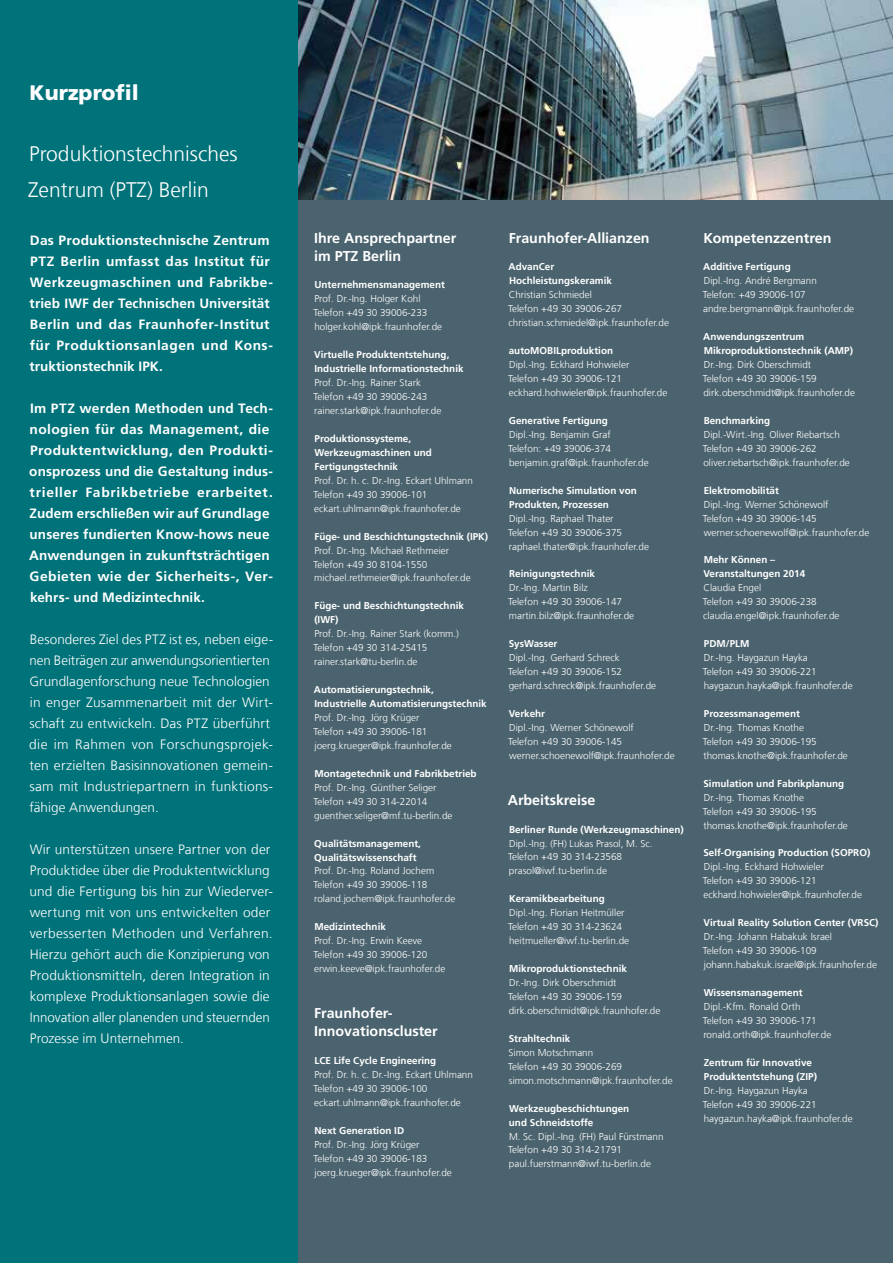
<style>
.page{position:relative;width:893px;height:1263px;background:#007279}
.page>*{position:absolute;margin:0;border:0;box-sizing:border-box;transform-origin:0 0}
.t1{font:300 21px/35.8px "Frutiger LT Com";color:#fff}
.t2{font:900 21px "Frutiger LT Com";color:#fff}
.t3{font:700 14.25px/18px "Frutiger LT Com";color:#fff}
.t4{font:300 13.5px/21px "Frutiger LT Com";letter-spacing:.01em;color:#fff}
.t5{font:700 13.5px/21px "Frutiger LT Com";letter-spacing:.02em;color:#fff}
.t6{font:300 9.9px/14px "Frutiger LT Com";color:#fff}
.t7{font:700 9.9px/14px "Frutiger LT Com";color:#fff}
</style>
<div class="page">
<div style="left:299px;top:0;width:594px;height:1263px;background:#4b636e"></div>
<img style="left:299px;top:0;width:594px;height:199px">
<h1 class="t2" style="left:30px;top:80px;width:111px">Kurzprofil</h1>
<h1 class="t1" style="left:28px;top:136px;width:211px">Produktionstechnisches<br>Zentrum (PTZ) Berlin</h1>
<p class="t5" style="left:30px;top:230px;width:245px">Das Produktionstechnische Zentrum PTZ Berlin umfasst das Institut für Werkzeugmaschinen und Fabrikbe&shy;trieb IWF der Technischen Universität Berlin und das Fraunhofer-Institut für Produktionsanlagen und Kons&shy;truktionstechnik IPK.</p>
<p class="t5" style="left:29px;top:398px;width:245px">Im PTZ werden Methoden und Tech&shy;nologien für das Management, die Produktentwicklung, den Produkti&shy;onsprozess und die Gestaltung indus&shy;trieller Fabrikbetriebe erarbeitet.<br>Zudem erschließen wir auf Grundlage unseres fundierten Know-hows neue Anwendungen in zukunftsträchtigen Gebieten wie der Sicherheits-, Ver&shy;kehrs- und Medizintechnik.</p>
<p class="t4" style="left:29px;top:629px;width:246px">Besonderes Ziel des PTZ ist es, neben eige&shy;nen Beiträgen zur anwendungsorientierten Grundlagenforschung neue Technologien in enger Zusammenarbeit mit der Wirt&shy;schaft zu entwickeln. Das PTZ überführt die im Rahmen von Forschungsprojek&shy;ten erzielten Basisinnovationen gemein&shy;sam mit Industriepartnern in funktions&shy;fähige Anwendungen.</p>
<p class="t4" style="left:29px;top:839px;width:245px">Wir unterstützen unsere Partner von der Produktidee über die Produktentwicklung und die Fertigung bis hin zur Wiederver&shy;wertung mit von uns entwickelten oder verbesserten Methoden und Verfahren.<br>Hierzu gehört auch die Konzipierung von Produktionsmitteln, deren Integration in komplexe Produktionsanlagen sowie die Innovation aller planenden und steuernden Prozesse im Unternehmen.</p>
<h2 class="t3" style="left:314px;top:229px;width:144px">Ihre Ansprechpartner im PTZ Berlin</h2>
<p class="t7" style="left:314px;top:278px;width:132px">Unternehmensmanagement</p>
<p class="t6" style="left:314px;top:292px;width:130px">Prof. Dr.-Ing. Holger Kohl<br>Telefon +49 30 39006-233 holger.kohl@ipk.fraunhofer.de</p>
<p class="t7" style="left:314px;top:348px;width:151px">Virtuelle Produktentstehung,<br>Industrielle Informationstechnik</p>
<p class="t6" style="left:314px;top:376px;width:129px">Prof. Dr.-Ing. Rainer Stark<br>Telefon +49 30 39006-243 rainer.stark@ipk.fraunhofer.de</p>
<p class="t7" style="left:314px;top:432px;width:119px">Produktionssysteme,<br>Werkzeugmaschinen und<br>Fertigungstechnik</p>
<p class="t6" style="left:314px;top:473px;width:161px">Prof. Dr. h. c. Dr.-Ing. Eckart Uhlmann<br>Telefon +49 30 39006-101 eckart.uhlmann@ipk.fraunhofer.de</p>
<p class="t7" style="left:314px;top:529px;width:175px">Füge- und Beschichtungstechnik (IPK)</p>
<p class="t6" style="left:314px;top:543px;width:159px">Prof. Dr.-Ing. Michael Rethmeier<br>Telefon +49 30 8104-1550 michael.rethmeier@ipk.fraunhofer.de</p>
<p class="t7" style="left:314px;top:599px;width:151px">Füge- und Beschichtungstechnik (IWF)</p>
<p class="t6" style="left:314px;top:627px;width:147px">Prof. Dr.-Ing. Rainer Stark (komm.)<br>Telefon +49 30 314-25415 rainer.stark@tu-berlin.de</p>
<p class="t7" style="left:314px;top:683px;width:174px">Automatisierungstechnik,<br>Industrielle Automatisierungstechnik</p>
<p class="t6" style="left:314px;top:711px;width:140px">Prof. Dr.-Ing. Jörg Krüger<br>Telefon +49 30 39006-181 joerg.krueger@ipk.fraunhofer.de</p>
<p class="t7" style="left:314px;top:766px;width:164px">Montagetechnik und Fabrikbetrieb</p>
<p class="t6" style="left:314px;top:780px;width:140px">Prof. Dr.-Ing. Günther Seliger<br>Telefon +49 30 314-22014 guenther.seliger@mf.tu-berlin.de</p>
<p class="t7" style="left:314px;top:836px;width:108px">Qualitätsmanagement,<br>Qualitätswissenschaft</p>
<p class="t6" style="left:314px;top:864px;width:143px">Prof. Dr.-Ing. Roland Jochem<br>Telefon +49 30 39006-118 roland.jochem@ipk.fraunhofer.de</p>
<p class="t7" style="left:314px;top:920px;width:73px">Medizintechnik</p>
<p class="t6" style="left:314px;top:934px;width:133px">Prof. Dr.-Ing. Erwin Keeve<br>Telefon +49 30 39006-120 erwin.keeve@ipk.fraunhofer.de</p>
<h2 class="t3" style="left:314px;top:1004px;width:125px">Fraunhofer-<br>Innovationscluster</h2>
<p class="t7" style="left:314px;top:1053px;width:123px">LCE Life Cycle Engineering</p>
<p class="t6" style="left:314px;top:1067px;width:161px">Prof. Dr. h. c. Dr.-Ing. Eckart Uhlmann<br>Telefon +49 30 39006-100 eckart.uhlmann@ipk.fraunhofer.de</p>
<p class="t7" style="left:314px;top:1123px;width:91px">Next Generation ID</p>
<p class="t6" style="left:314px;top:1137px;width:140px">Prof. Dr.-Ing. Jörg Krüger<br>Telefon +49 30 39006-183 joerg.krueger@ipk.fraunhofer.de</p>
<h2 class="t3" style="left:509px;top:229px;width:142px">Fraunhofer-Allianzen</h2>
<p class="t7" style="left:509px;top:260px;width:105px">AdvanCer<br>Hochleistungskeramik</p>
<p class="t6" style="left:508px;top:288px;width:162px">Christian Schmiedel<br>Telefon +49 30 39006-267 christian.schmiedel@ipk.fraunhofer.de</p>
<p class="t7" style="left:509px;top:344px;width:106px">autoMOBILproduktion</p>
<p class="t6" style="left:508px;top:358px;width:161px">Dipl.-Ing. Eckhard Hohwieler<br>Telefon +49 30 39006-121 eckhard.hohwieler@ipk.fraunhofer.de</p>
<p class="t7" style="left:509px;top:414px;width:101px">Generative Fertigung</p>
<p class="t6" style="left:508px;top:428px;width:142px">Dipl.-Ing. Benjamin Graf<br>Telefon: +49 39006-374 benjamin.graf@ipk.fraunhofer.de</p>
<p class="t7" style="left:509px;top:483px;width:129px">Numerische Simulation von<br>Produkten, Prozessen</p>
<p class="t6" style="left:508px;top:511px;width:142px">Dipl.-Ing. Raphael Thater<br>Telefon +49 30 39006-375 raphael.thater@ipk.fraunhofer.de</p>
<p class="t7" style="left:509px;top:567px;width:87px">Reinigungstechnik</p>
<p class="t6" style="left:508px;top:581px;width:127px">Dr.-Ing. Martin Bilz<br>Telefon +49 30 39006-147 martin.bilz@ipk.fraunhofer.de</p>
<p class="t7" style="left:509px;top:637px;width:50px">SysWasser</p>
<p class="t6" style="left:508px;top:651px;width:149px">Dipl.-Ing. Gerhard Schreck<br>Telefon +49 30 39006-152 gerhard.schreck@ipk.fraunhofer.de</p>
<p class="t7" style="left:509px;top:706px;width:38px">Verkehr</p>
<p class="t6" style="left:508px;top:720px;width:168px">Dipl.-Ing. Werner Schönewolf<br>Telefon +49 30 39006-145 werner.schoenewolf@ipk.fraunhofer.de</p>
<h2 class="t3" style="left:508px;top:791px;width:89px">Arbeitskreise</h2>
<p class="t7" style="left:509px;top:822px;width:176px">Berliner Runde (Werkzeugmaschinen)</p>
<p class="t6" style="left:508px;top:836px;width:146px">Dipl.-Ing. (FH) Lukas Prasol, M. Sc.<br>Telefon +49 30 314-23568 prasol@iwf.tu-berlin.de</p>
<p class="t7" style="left:509px;top:892px;width:97px">Keramikbearbeitung</p>
<p class="t6" style="left:508px;top:906px;width:122px">Dipl.-Ing. Florian Heitmüller<br>Telefon +49 30 314-23624 heitmueller@iwf.tu-berlin.de</p>
<p class="t7" style="left:509px;top:962px;width:119px">Mikroproduktionstechnik</p>
<p class="t6" style="left:508px;top:976px;width:154px">Dr.-Ing. Dirk Oberschmidt<br>Telefon +49 30 39006-159 dirk.oberschmidt@ipk.fraunhofer.de</p>
<p class="t7" style="left:509px;top:1031px;width:63px">Strahltechnik</p>
<p class="t6" style="left:508px;top:1045px;width:166px">Simon Motschmann<br>Telefon +49 30 39006-269 simon.motschmann@ipk.fraunhofer.de</p>
<p class="t7" style="left:509px;top:1101px;width:122px">Werkzeugbeschichtungen und Schneidstoffe</p>
<p class="t6" style="left:508px;top:1129px;width:157px">M. Sc. Dipl.-Ing. (FH) Paul Fürstmann<br>Telefon +49 30 314-21791 paul.fuerstmann@iwf.tu-berlin.de</p>
<h2 class="t3" style="left:703px;top:229px;width:130px">Kompetenzzentren</h2>
<p class="t7" style="left:703px;top:260px;width:89px">Additive Fertigung</p>
<p class="t6" style="left:703px;top:274px;width:153px">Dipl.-Ing. André Bergmann<br>Telefon: +49 39006-107 andre.bergmann@ipk.fraunhofer.de</p>
<p class="t7" style="left:703px;top:330px;width:151px">Anwendungszentrum<br>Mikroproduktionstechnik (AMP)</p>
<p class="t6" style="left:703px;top:358px;width:154px">Dr.-Ing. Dirk Oberschmidt<br>Telefon +49 30 39006-159 dirk.oberschmidt@ipk.fraunhofer.de</p>
<p class="t7" style="left:704px;top:414px;width:68px">Benchmarking</p>
<p class="t6" style="left:703px;top:428px;width:148px">Dipl.-Wirt.-Ing. Oliver Riebartsch<br>Telefon +49 30 39006-262 oliver.riebartsch@ipk.fraunhofer.de</p>
<p class="t7" style="left:704px;top:483px;width:77px">Elektromobilität</p>
<p class="t6" style="left:703px;top:497px;width:168px">Dipl.-Ing. Werner Schönewolf<br>Telefon +49 30 39006-145 werner.schoenewolf@ipk.fraunhofer.de</p>
<p class="t7" style="left:703px;top:553px;width:103px">Mehr Können –<br>Veranstaltungen 2014</p>
<p class="t6" style="left:703px;top:581px;width:138px">Claudia Engel<br>Telefon +49 30 39006-238 claudia.engel@ipk.fraunhofer.de</p>
<p class="t7" style="left:704px;top:637px;width:47px">PDM/PLM</p>
<p class="t6" style="left:703px;top:651px;width:151px">Dr.-Ing. Haygazun Hayka<br>Telefon +49 30 39006-221 haygazun.hayka@ipk.fraunhofer.de</p>
<p class="t7" style="left:704px;top:706px;width:98px">Prozessmanagement</p>
<p class="t6" style="left:703px;top:720px;width:146px">Dr.-Ing. Thomas Knothe<br>Telefon +49 30 39006-195 thomas.knothe@ipk.fraunhofer.de</p>
<p class="t7" style="left:703px;top:776px;width:142px">Simulation und Fabrikplanung</p>
<p class="t6" style="left:703px;top:790px;width:146px">Dr.-Ing. Thomas Knothe<br>Telefon +49 30 39006-195 thomas.knothe@ipk.fraunhofer.de</p>
<p class="t7" style="left:703px;top:846px;width:168px">Self-Organising Production (SOPRO)</p>
<p class="t6" style="left:703px;top:860px;width:161px">Dipl.-Ing. Eckhard Hohwieler<br>Telefon +49 30 39006-121 eckhard.hohwieler@ipk.fraunhofer.de</p>
<p class="t7" style="left:703px;top:916px;width:177px">Virtual Reality Solution Center (VRSC)</p>
<p class="t6" style="left:703px;top:930px;width:176px">Dr.-Ing. Johann Habakuk Israel<br>Telefon +49 30 39006-109 johann.habakuk.israel@ipk.fraunhofer.de</p>
<p class="t7" style="left:704px;top:985px;width:101px">Wissensmanagement</p>
<p class="t6" style="left:703px;top:999px;width:130px">Dipl.-Kfm. Ronald Orth<br>Telefon +49 30 39006-171 ronald.orth@ipk.fraunhofer.de</p>
<p class="t7" style="left:704px;top:1055px;width:115px">Zentrum für Innovative<br>Produktentstehung (ZIP)</p>
<p class="t6" style="left:703px;top:1083px;width:151px">Dr.-Ing. Haygazun Hayka<br>Telefon +49 30 39006-221 haygazun.hayka@ipk.fraunhofer.de</p>
</div>
